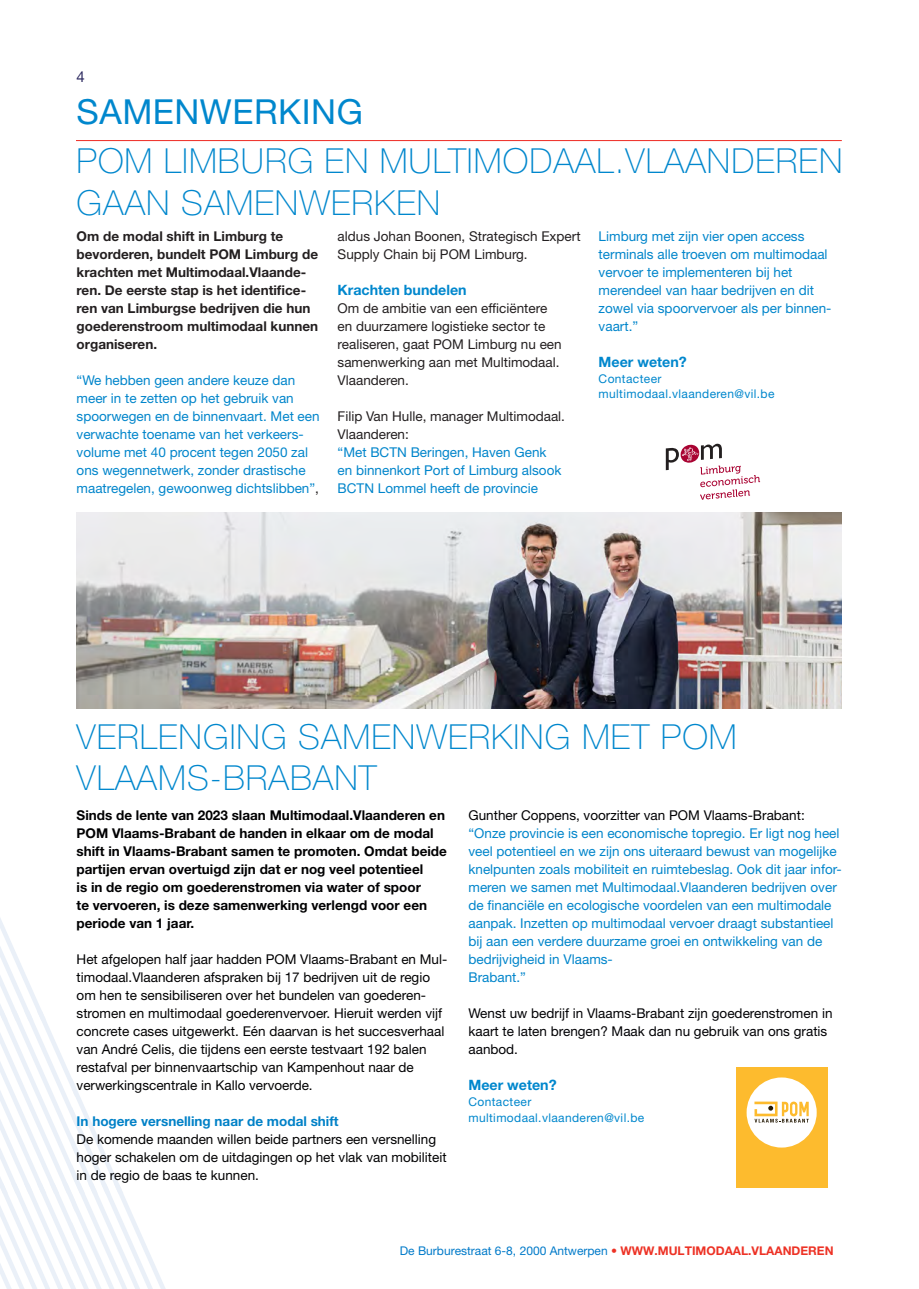
<style>
.page{position:relative;width:919px;height:1289px;background:#fff}
.page>*{position:absolute;margin:0;border:0;box-sizing:border-box;transform-origin:0 0}
.T1{font:100 34.5px/41.4px "Helvetica Neue LT Std";letter-spacing:.03em;color:#0087cd}
.T1_header{font:34.5px "Helvetica Neue LT Std";letter-spacing:.015em;color:#0087cd}
.t1{font:15px "Helvetica Neue LT Std";color:#29265d}
.body{font:700 14.25px "Helvetica Neue LT Std";color:#0087cd}
.body-2{font:13.5px/18px "Helvetica Neue LT Std";color:#0085cb}
.body-3{font:13.5px/18px "Helvetica Neue LT Std";color:#000002}
.body-4{font:700 13.5px/18px "Helvetica Neue LT Std";color:#000002}
.body-5{font:13.5px/18px "Helvetica Neue LT Std";color:#231f20}
.body-6{font:700 13.5px/18px "Helvetica Neue LT Std";color:#231f20}
.body-7{font:13.5px/18px "Helvetica Neue LT Std";color:#000004}
.body-8{font:13.5px "Helvetica Neue LT Std";color:#000003}
.body-9{font:700 13.5px "Helvetica Neue LT Std";color:#0081c7}
.meer_weten_contact{font:12px "Helvetica Neue LT Std";letter-spacing:.03em;color:#0087cd}
.t2{font:12px "Helvetica Neue LT Std";color:#007ac9}
.s1{color:#231f20}
.s2{font-weight:700;color:#ed3225}
</style>
<div class="page">
<svg style="left:0;top:918px;width:166px;height:371px"></svg>
<hr style="left:76px;top:140px;width:765px;height:1px;background:#ee2a23">
<svg style="left:665px;top:443px;width:95px;height:57px"></svg>
<img style="left:77px;top:512px;width:764px;height:196px">
<div style="left:735px;top:1067px;width:92px;height:120px;background:#fdbb2e"></div>
<div style="left:746px;top:1077px;width:70px;height:70px;background:#fff;border-radius:50%"></div>
<svg style="left:754px;top:1101px;width:54px;height:21px"></svg>
<p class="t1" style="left:77px;top:68px;width:10px">4</p>
<p class="T1_header" style="left:77px;top:91px;width:288px">SAMENWERKING</p>
<p class="T1" style="left:77px;top:140px;width:767px">POM LIMBURG EN MULTIMODAAL.VLAANDEREN<br>GAAN SAMENWERKEN</p>
<p class="body-6" style="left:77px;top:227px;width:243px">Om de modal shift in Limburg te bevorderen, bundelt POM Limburg de krachten met Multimodaal.Vlaande&shy;ren. De eerste stap is het identifice&shy;ren van Limburgse bedrijven die hun goederenstroom multimodaal kunnen organiseren.</p>
<p class="body-2" style="left:77px;top:371px;width:244px">“We hebben geen andere keuze dan meer in te zetten op het gebruik van spoorwegen en de binnenvaart. Met een verwachte toename van het verkeers&shy;volume met 40 procent tegen 2050 zal ons wegennetwerk, zonder drastische maatregelen, gewoonweg dichtslibben”<span class="s1">,</span></p>
<p class="body-5" style="left:337px;top:227px;width:244px">aldus Johan Boonen, Strategisch Expert<br>Supply Chain bij POM Limburg.</p>
<p class="body" style="left:337px;top:281px;width:131px">Krachten bundelen</p>
<p class="body-5" style="left:337px;top:299px;width:225px">Om de ambitie van een efficiëntere en duurzamere logistieke sector te realiseren, gaat POM Limburg nu een samenwerking aan met Multimodaal.<br>Vlaanderen.</p>
<p class="body-5" style="left:337px;top:407px;width:229px">Filip Van Hulle, manager Multimodaal.<br>Vlaanderen:</p>
<p class="body-2" style="left:337px;top:443px;width:225px">“Met BCTN Beringen, Haven Genk en binnenkort Port of Limburg alsook<br>BCTN Lommel heeft de provincie</p>
<p class="body-2" style="left:598px;top:227px;width:234px">Limburg met zijn vier open access terminals alle troeven om multimodaal vervoer te implementeren bij het merendeel van haar bedrijven en dit zowel via spoorvervoer als per binnen&shy;vaart.”</p>
<p class="body" style="left:598px;top:353px;width:90px">Meer weten?</p>
<p class="meer_weten_contact" style="left:598px;top:371px;width:64px">Contacteer</p>
<p class="meer_weten_contact" style="left:598px;top:387px;width:177px">multimodaal.vlaanderen@vil.be</p>
<p class="T1" style="left:77px;top:715px;width:661px">VERLENGING SAMENWERKING MET POM<br>VLAAMS-BRABANT</p>
<p class="body-4" style="left:77px;top:806px;width:372px">Sinds de lente van 2023 slaan Multimodaal.Vlaanderen en POM Vlaams-Brabant de handen in elkaar om de modal shift in Vlaams-Brabant samen te promoten. Omdat beide partijen ervan overtuigd zijn dat er nog veel potentieel<br>is in de regio om goederenstromen via water of spoor<br>te vervoeren, is deze samenwerking verlengd voor een periode van 1 jaar.</p>
<p class="body-3" style="left:77px;top:950px;width:372px">Het afgelopen half jaar hadden POM Vlaams-Brabant en Mul&shy;timodaal.Vlaanderen afspraken bij 17 bedrijven uit de regio om hen te sensibiliseren over het bundelen van goederen&shy;stromen en multimodaal goederenvervoer. Hieruit werden vijf concrete cases uitgewerkt. Eén daarvan is het succesverhaal van André Celis, die tijdens een eerste testvaart 192 balen restafval per binnenvaartschip van Kampenhout naar de verwerkingscentrale in Kallo vervoerde.</p>
<p class="body-9" style="left:77px;top:1113px;width:263px">In hogere versnelling naar de modal shift</p>
<p class="body-3" style="left:77px;top:1130px;width:371px">De komende maanden willen beide partners een versnelling hoger schakelen om de uitdagingen op het vlak van mobiliteit in de regio de baas te kunnen.</p>
<p class="body-8" style="left:468px;top:807px;width:338px">Gunther Coppens, voorzitter van POM Vlaams-Brabant:</p>
<p class="body-2" style="left:468px;top:824px;width:375px">“Onze provincie is een economische topregio. Er ligt nog heel veel potentieel en we zijn ons uiteraard bewust van mogelijke knelpunten zoals mobiliteit en ruimtebeslag. Ook dit jaar infor&shy;meren we samen met Multimodaal.Vlaanderen bedrijven over de financiële en ecologische voordelen van een multimodale aanpak. Inzetten op multimodaal vervoer draagt substantieel bij aan een verdere duurzame groei en ontwikkeling van de bedrijvigheid in Vlaams-</p>
<p class="body-2" style="left:468px;top:968px;width:59px">Brabant.”</p>
<p class="body-7" style="left:468px;top:1004px;width:365px">Wenst uw bedrijf in Vlaams-Brabant zijn goederenstromen in kaart te laten brengen? Maak dan nu gebruik van ons gratis aanbod.</p>
<p class="body" style="left:468px;top:1076px;width:90px">Meer weten?</p>
<p class="meer_weten_contact" style="left:468px;top:1094px;width:64px">Contacteer</p>
<p class="meer_weten_contact" style="left:468px;top:1110px;width:177px">multimodaal.vlaanderen@vil.be</p>
<p class="t2" style="left:400px;top:1243px;width:435px">De Burburestraat 6-8, 2000 Antwerpen <span class="s2">• WWW.MULTIMODAAL.VLAANDEREN</span></p>
</div>
